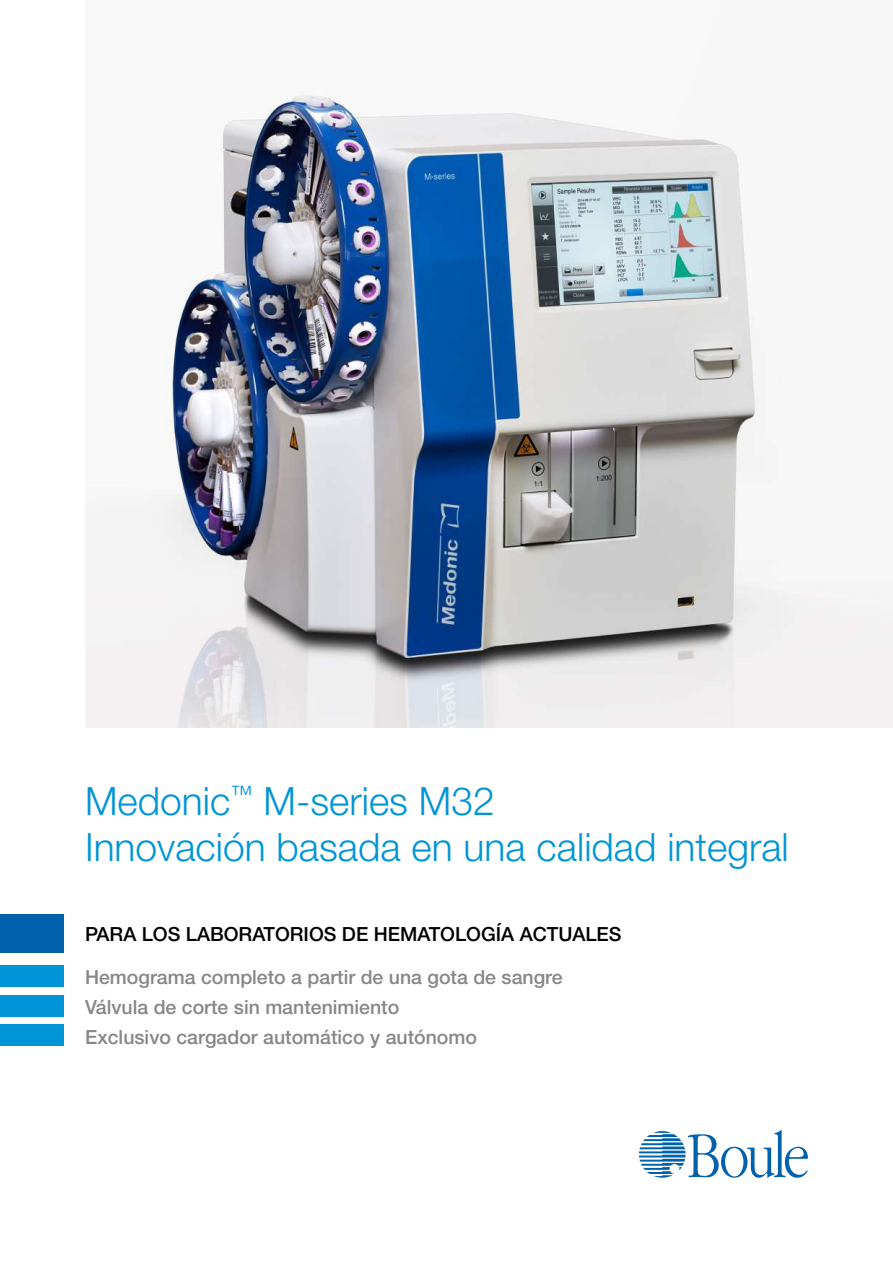
<style>
.page{position:relative;width:893px;height:1263px;background:#fff}
.page>*{position:absolute;margin:0;border:0;box-sizing:border-box;transform-origin:0 0}
.t1{font:300 39px/46.8px "Helvetica Neue LT Pro";color:#0095d6}
.t2{font:500 19.5px/30px "Helvetica Neue LT Pro";color:#878787}
.t3{font:500 19.5px "Helvetica Neue LT Pro";color:#000}
</style>
<div class="page">
<svg style="left:639px;top:1130px;width:169px;height:48px"></svg>
<img style="left:85px;top:91px;width:808px;height:636px">
<div style="left:0;top:914px;width:64px;height:38px;background:#0061ad"></div>
<div style="left:0;top:965px;width:64px;height:21px;background:#0095d6"></div>
<div style="left:0;top:995px;width:64px;height:21px;background:#0095d6"></div>
<div style="left:0;top:1025px;width:64px;height:21px;background:#0095d6"></div>
<h1 class="t1" style="left:85px;top:776px;width:705px">Medonic<sup>™</sup> M-series M32<br>Innovación basada en una calidad integral</h1>
<p class="t3" style="left:85px;top:922px;width:538px">PARA LOS LABORATORIOS DE HEMATOLOGÍA ACTUALES</p>
<p class="t2" style="left:85px;top:961px;width:479px">Hemograma completo a partir de una gota de sangre<br>Válvula de corte sin mantenimiento<br>Exclusivo cargador automático y autónomo</p>
</div>
